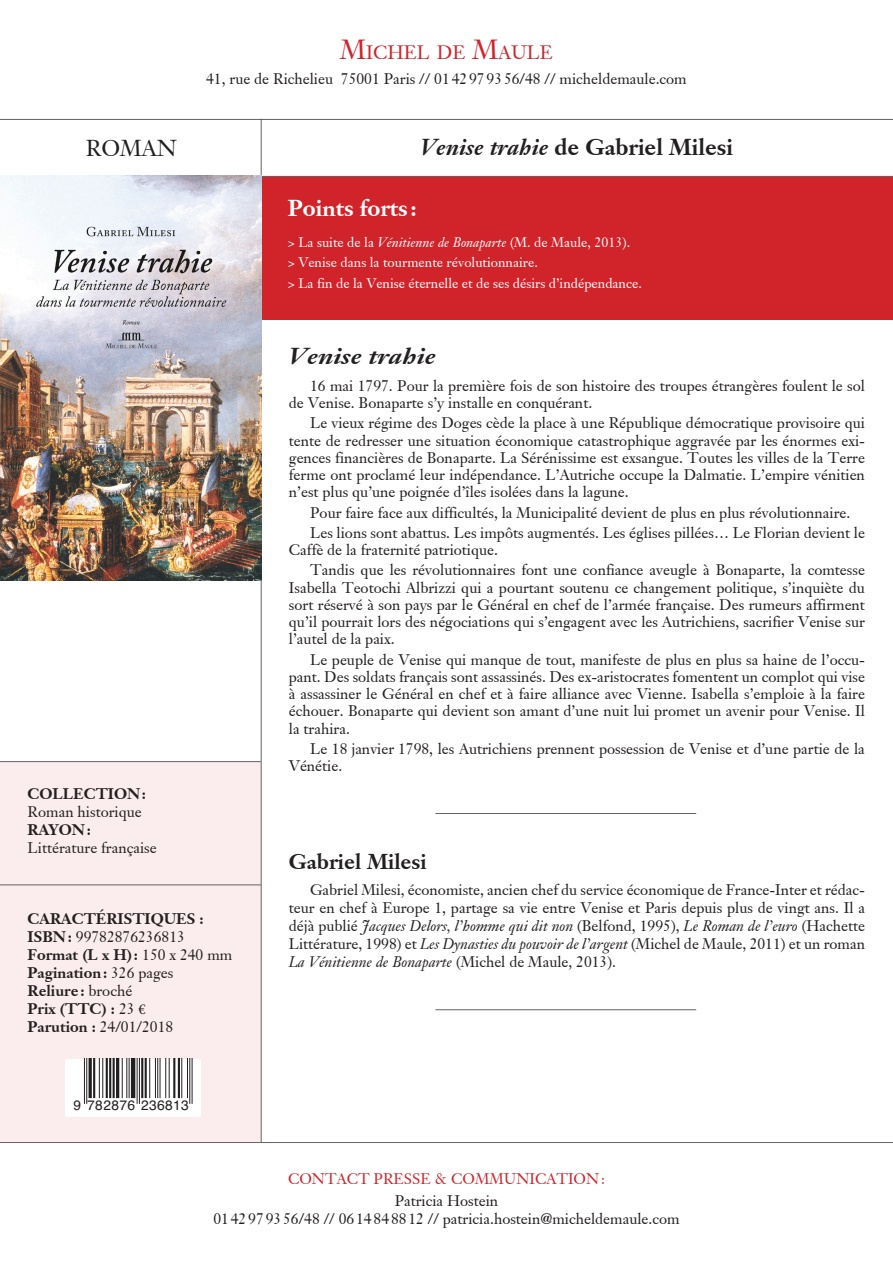
<style>
.page{position:relative;width:893px;height:1263px;background:#fff}
.page>*{position:absolute;margin:0;border:0;box-sizing:border-box;transform-origin:0 0}
.t1{font:700 22.5px "Janson S Si";color:#231f20}
.t2{font:italic 700 22.5px "Janson S Si";color:#231f20;scale:1.15 1}
.t3{font:700 22.5px "Janson S Si";color:#fff}
.t4{font:22.5px "Janson S Si";color:#231f20}
.t5{font:700 21px "Janson S Si";color:#231f20}
.t6{font:18.9px "Janson S Si";color:#d1232a}
.t7{font:15px/17.2px "Janson S Si";color:#231f20;text-align:justify}
.t8{font:700 15px "Janson S Si";color:#231f20}
.t9{font:15px "Janson S Si";color:#d1232a}
.t10{font:13.8px "Helvetica";letter-spacing:.025em;color:#231f20}
.t11{font:13.5px "Janson S Si";color:#fff}
.s1{font-size:27px}
.s2{font-style:italic}
.s3{font-weight:700}
.s4{font-weight:400}
.s5{font-family:"Minion Pro";font-weight:400}
</style>
<div class="page">
<div style="left:257px;top:176px;width:636px;height:144px;background:#d1232a"></div>
<div style="left:0;top:761px;width:261px;height:381px;background:#fbedee"></div>
<hr style="left:0;top:176px;width:893px;height:1px;background:#636366">
<hr style="left:0;top:761px;width:261px;height:1px;background:#636366">
<hr style="left:435px;top:813px;width:261px;height:1px;background:#636366">
<hr style="left:435px;top:1009px;width:261px;height:1px;background:#636366">
<hr style="left:0;top:884px;width:261px;height:1px;background:#636366">
<hr style="left:0;top:1142px;width:893px;height:1px;background:#636366">
<hr style="left:0;top:119px;width:893px;height:1px;background:#636366">
<hr style="left:261px;top:119px;width:1px;height:1023px;background:#636366">
<img style="left:0;top:176px;width:261px;height:404px">
<svg style="left:66px;top:1059px;width:135px;height:57px;background:#f2f2f2"></svg>
<hr style="left:84px;top:1059px;width:1px;height:45px;background:#231f20">
<hr style="left:86px;top:1059px;width:1px;height:45px;background:#231f20">
<hr style="left:89px;top:1059px;width:3px;height:39px;background:#231f20">
<hr style="left:93px;top:1059px;width:2px;height:39px;background:#231f20">
<hr style="left:99px;top:1059px;width:1px;height:39px;background:#231f20">
<hr style="left:102px;top:1059px;width:1px;height:39px;background:#231f20">
<hr style="left:106px;top:1059px;width:2px;height:39px;background:#231f20">
<hr style="left:109px;top:1059px;width:2px;height:39px;background:#231f20">
<hr style="left:113px;top:1059px;width:2px;height:39px;background:#231f20">
<hr style="left:116px;top:1059px;width:3px;height:39px;background:#231f20">
<hr style="left:122px;top:1059px;width:1px;height:39px;background:#231f20">
<hr style="left:126px;top:1059px;width:1px;height:39px;background:#231f20">
<hr style="left:129px;top:1059px;width:1px;height:39px;background:#231f20">
<hr style="left:131px;top:1059px;width:4px;height:39px;background:#231f20">
<hr style="left:137px;top:1059px;width:1px;height:45px;background:#231f20">
<hr style="left:139px;top:1059px;width:1px;height:45px;background:#231f20">
<hr style="left:141px;top:1059px;width:2px;height:39px;background:#231f20">
<hr style="left:145px;top:1059px;width:2px;height:39px;background:#231f20">
<hr style="left:149px;top:1059px;width:1px;height:39px;background:#231f20">
<hr style="left:155px;top:1059px;width:1px;height:39px;background:#231f20">
<hr style="left:157px;top:1059px;width:1px;height:39px;background:#231f20">
<hr style="left:160px;top:1059px;width:1px;height:39px;background:#231f20">
<hr style="left:165px;top:1059px;width:1px;height:39px;background:#231f20">
<hr style="left:169px;top:1059px;width:1px;height:39px;background:#231f20">
<hr style="left:173px;top:1059px;width:2px;height:39px;background:#231f20">
<hr style="left:178px;top:1059px;width:2px;height:39px;background:#231f20">
<hr style="left:181px;top:1059px;width:1px;height:39px;background:#231f20">
<hr style="left:187px;top:1059px;width:1px;height:39px;background:#231f20">
<hr style="left:189px;top:1059px;width:1px;height:45px;background:#231f20">
<hr style="left:192px;top:1059px;width:1px;height:45px;background:#231f20">
<p class="t4" style="left:86px;top:133px;width:92px">ROMAN</p>
<p class="t8" style="left:28px;top:783px;width:120px">COLLECTION:</p>
<p class="t7" style="left:28px;top:802px;width:116px">Roman historique</p>
<p class="t8" style="left:28px;top:819px;width:65px">RAYON:</p>
<p class="t7" style="left:28px;top:838px;width:131px">Littérature française</p>
<p class="t6" style="left:340px;top:40px;width:214px"><span class="s1">M</span>ICHEL DE <span class="s1">M</span>AULE</p>
<p class="t7" style="left:206px;top:70px;width:482px">41, rue de Richelieu 75001 Paris // 0142979356/48 // micheldemaule.com</p>
<p class="t1" style="left:420px;top:133px;width:314px"><span class="s2">Venise trahie</span> de Gabriel Milesi</p>
<p class="t3" style="left:288px;top:193px;width:131px">Points forts :</p>
<p class="t11" style="left:288px;top:233px;width:344px">&gt; La suite de la <span class="s2">Vénitienne de Bonaparte</span> (M. de Maule, 2013).</p>
<p class="t11" style="left:288px;top:254px;width:251px">&gt; Venise dans la tourmente révolutionnaire.</p>
<p class="t11" style="left:288px;top:274px;width:355px">&gt; La fin de la Venise éternelle et de ses désirs d’indépendance.</p>
<p class="t2" style="left:289px;top:342px;width:129px">Venise trahie</p>
<p class="t7" style="left:289px;top:377px;width:578px;text-indent:21px">16 mai 1797. Pour la première fois de son histoire des troupes étrangères foulent le sol de Venise. Bonaparte s’y installe en conquérant.</p>
<p class="t7" style="left:289px;top:414px;width:578px;text-indent:21px">Le vieux régime des Doges cède la place à une République démocratique provisoire qui tente de redresser une situation économique catastrophique aggravée par les énormes exi&shy;gences financières de Bonaparte. La Sérénissime est exsangue. Toutes les villes de la Terre ferme ont proclamé leur indépendance. L’Autriche occupe la Dalmatie. L’empire vénitien n’est plus qu’une poignée d’îles isolées dans la lagune.</p>
<p class="t7" style="left:310px;top:504px;width:542px">Pour faire face aux difficultés, la Municipalité devient de plus en plus révolutionnaire.</p>
<p class="t7" style="left:289px;top:524px;width:578px;text-indent:21px">Les lions sont abattus. Les impôts augmentés. Les églises pillées… Le Florian devient le<br>Caffè de la fraternité patriotique.</p>
<p class="t7" style="left:289px;top:561px;width:578px;text-indent:21px">Tandis que les révolutionnaires font une confiance aveugle à Bonaparte, la comtesse Isabella Teotochi Albrizzi qui a pourtant soutenu ce changement politique, s’inquiète du sort réservé à son pays par le Général en chef de l’armée française. Des rumeurs affirment qu’il pourrait lors des négociations qui s’engagent avec les Autrichiens, sacrifier Venise sur l’autel de la paix.</p>
<p class="t7" style="left:289px;top:651px;width:578px;text-indent:21px">Le peuple de Venise qui manque de tout, manifeste de plus en plus sa haine de l’occu&shy;pant. Des soldats français sont assassinés. Des ex-aristocrates fomentent un complot qui vise à assassiner le Général en chef et à faire alliance avec Vienne. Isabella s’emploie à la faire échouer. Bonaparte qui devient son amant d’une nuit lui promet un avenir pour Venise. Il la trahira.</p>
<p class="t7" style="left:289px;top:740px;width:578px;text-indent:21px">Le 18 janvier 1798, les Autrichiens prennent possession de Venise et d’une partie de la<br>Vénétie.</p>
<p class="t5" style="left:289px;top:847px;width:139px">Gabriel Milesi</p>
<p class="t8" style="left:28px;top:909px;width:178px">CARACTÉRISTIQUES :</p>
<p class="t7" style="left:28px;top:928px;width:159px"><span class="s3">ISBN:</span> 99782876236813</p>
<p class="t8" style="left:28px;top:945px;width:206px">Format (L x H): <span class="s4">150 x 240 mm</span></p>
<p class="t8" style="left:28px;top:963px;width:147px">Pagination: <span class="s4">326 pages</span></p>
<p class="t8" style="left:28px;top:981px;width:106px">Reliure: <span class="s4">broché</span></p>
<p class="t8" style="left:28px;top:999px;width:120px">Prix (TTC) : <span class="s4">23</span> <span class="s5">€</span></p>
<p class="t7" style="left:28px;top:1018px;width:147px"><span class="s3">Parution :</span> 24/01/2018</p>
<p class="t10" style="left:74px;top:1094px;width:117px">9 782876 236813</p>
<p class="t7" style="left:289px;top:880px;width:578px;line-height:18px;text-indent:21px">Gabriel Milesi, économiste, ancien chef du service économique de France-Inter et rédac&shy;teur en chef à Europe 1, partage sa vie entre Venise et Paris depuis plus de vingt ans. Il a déjà publié <span class="s2">Jacques Delors, l’homme qui dit non</span> (Belfond, 1995), <span class="s2">Le Roman de l’euro</span> (Hachette Littérature, 1998) et <span class="s2">Les Dynasties du pouvoir de l’argent</span> (Michel de Maule, 2011) et un roman <span class="s2">La Vénitienne de Bonaparte</span> (Michel de Maule, 2013).</p>
<p class="t9" style="left:288px;top:1169px;width:318px">CONTACT PRESSE &amp; COMMUNICATION:</p>
<p class="t7" style="left:395px;top:1192px;width:105px">Patricia Hostein</p>
<p class="t7" style="left:213px;top:1210px;width:468px">0142979356/48 // 0614848812 // patricia.hostein@micheldemaule.com</p>
</div>
